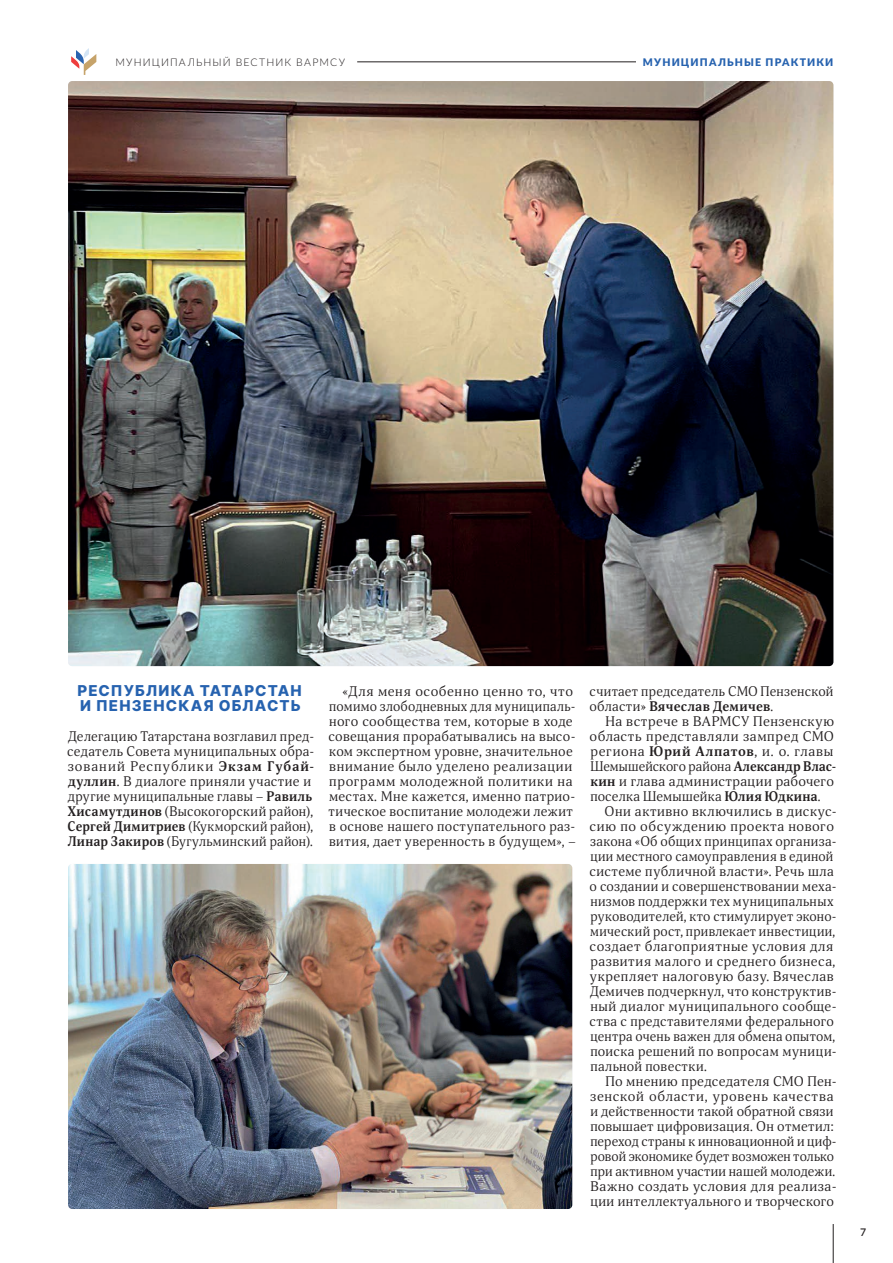
<style>
.page{position:relative;width:893px;height:1263px;background:#fff}
.page>*{position:absolute;margin:0;border:0;box-sizing:border-box;transform-origin:0 0}
.t1{font:800 15px/15px "Inter";letter-spacing:.075em;color:#2662af}
.t2{font:13.5px/15px "Orbi";letter-spacing:.025em;color:#231f20}
.t3{font:300 10.5px "Lato";letter-spacing:.11em;color:#231f20}
.t4{font:900 10.5px "Lato";letter-spacing:.105em;color:#2662af}
.t5{font:600 10.5px "Lato";color:#231f20}
.s1{font-weight:700}
</style>
<div class="page">
<svg style="left:71px;top:48px;width:25px;height:27px"></svg>
<hr style="left:357px;top:62px;width:476px;height:1px;background:#231f20">
<hr style="left:833px;top:1224px;width:1px;height:39px;background:#231f20">
<div style="left:636px;top:51px;width:197px;height:30px;background:#fff"></div>
<img style="left:68px;top:864px;width:504px;height:345px">
<img style="left:68px;top:81px;width:765px;height:585px">
<p class="t3" style="left:115px;top:55px;width:231px">МУНИЦИПАЛЬНЫЙ ВЕСТНИК ВАРМСУ</p>
<p class="t4" style="left:643px;top:54px;width:192px">МУНИЦИПАЛЬНЫЕ ПРАКТИКИ</p>
<p class="t1" style="left:77px;top:683px;width:226px">РЕСПУБЛИКА ТАТАРСТАН<br>И ПЕНЗЕНСКАЯ ОБЛАСТЬ</p>
<p class="t2" style="left:67px;top:729px;width:249px">Делегацию Татарстана возглавил пред&shy;седатель Совета муниципальных обра&shy;зований Республики <span class="s1">Экзам Губай&shy;дуллин</span>. В диалоге приняли участие и другие муниципальные главы – <span class="s1">Равиль Хисамутдинов</span> (Высокогорский район), <span class="s1">Сергей Димитриев</span> (Кукморский район), <span class="s1">Линар Закиров</span> (Бугульминский район).</p>
<p class="t2" style="left:328px;top:684px;width:249px;text-indent:14px">«Для меня особенно ценно то, что помимо злободневных для муниципаль&shy;ного сообщества тем, которые в ходе совещания прорабатывались на высо&shy;ком экспертном уровне, значительное внимание было уделено реализации программ молодежной политики на местах. Мне кажется, именно патрио&shy;тическое воспитание молодежи лежит в основе нашего поступательного раз&shy;вития, дает уверенность в будущем», –</p>
<p class="t2" style="left:590px;top:684px;width:245px">считает председатель СМО Пензенской области» <span class="s1">Вячеслав Демичев</span>.</p>
<p class="t2" style="left:590px;top:714px;width:248px;text-indent:16px">На встрече в ВАРМСУ Пензенскую область представляли зампред СМО региона <span class="s1">Юрий Алпатов</span>, и. о. главы Шемышейского района <span class="s1">Александр Влас&shy;кин</span> и глава администрации рабочего поселка Шемышейка <span class="s1">Юлия Юдкина</span>.</p>
<p class="t2" style="left:590px;top:804px;width:248px;text-indent:15px">Они активно включились в дискус&shy;сию по обсуждению проекта нового закона «Об общих принципах организа&shy;ции местного самоуправления в единой системе публичной власти». Речь шла о создании и совершенствовании меха&shy;низмов поддержки тех муниципальных руководителей, кто стимулирует эконо&shy;мический рост, привлекает инвестиции, создает благоприятные условия для развития малого и среднего бизнеса, укрепляет налоговую базу. Вячеслав Демичев подчеркнул, что конструктив&shy;ный диалог муниципального сообще&shy;ства с представителями федерального центра очень важен для обмена опытом, поиска решений по вопросам муници&shy;пальной повестки.</p>
<p class="t2" style="left:590px;top:1074px;width:248px;text-indent:15px">По мнению председателя СМО Пен&shy;зенской области, уровень качества и действенности такой обратной связи повышает цифровизация. Он отметил: переход страны к инновационной и циф&shy;ровой экономике будет возможен только при активном участии нашей молодежи.<br>Важно создать условия для реализа&shy;ции интеллектуального и творческого</p>
<p class="t5" style="left:860px;top:1225px;width:8px">7</p>
</div>
